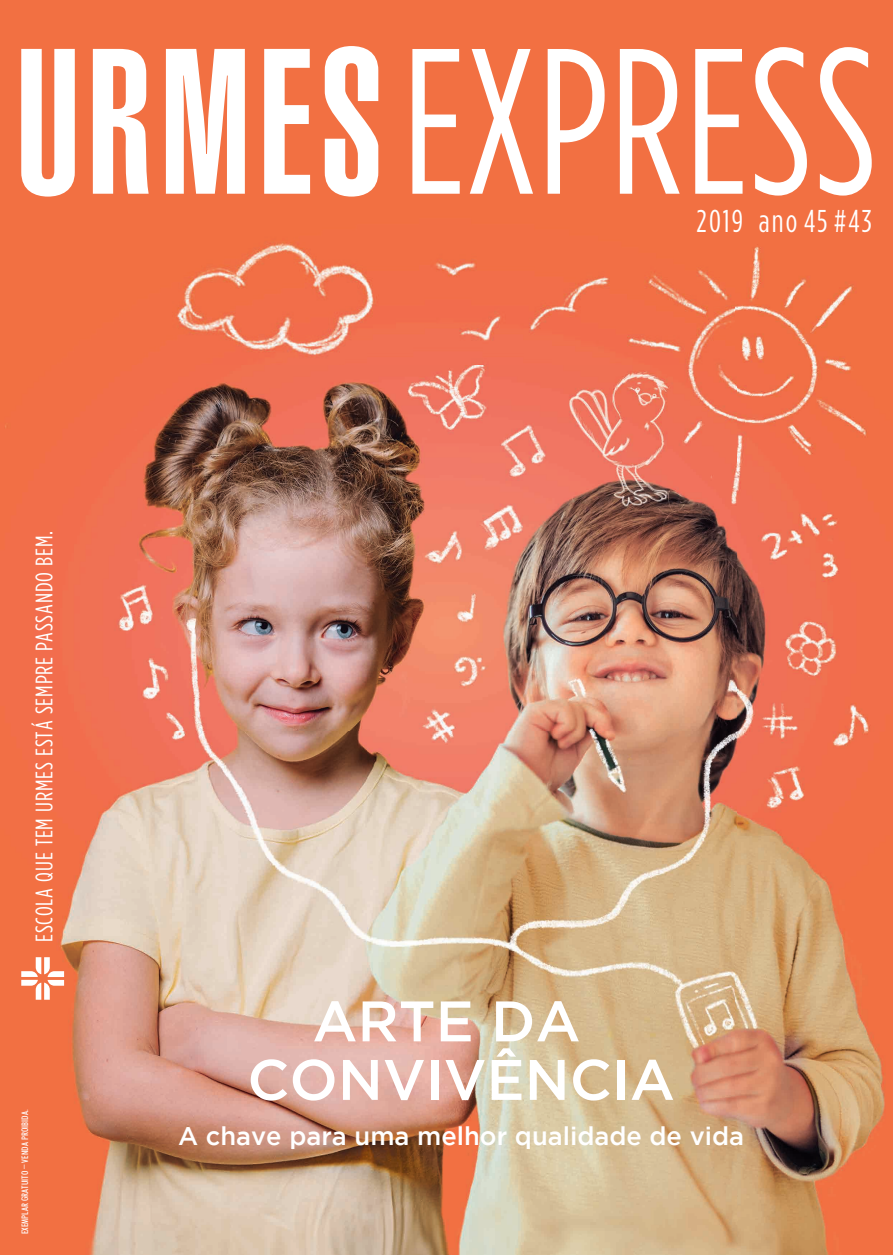
<style>
.page{position:relative;width:893px;height:1255px;background:#fff}
.page>*{position:absolute;margin:0;border:0;box-sizing:border-box;transform-origin:0 0}
.t1{font:500 57px/58.5px "Gotham";color:#fff;text-align:center}
.t2{font:31.5px "Gotham Condensed";letter-spacing:.07em;color:#fff}
.t3{font:500 25.5px "Gotham";color:#fff}
.t4{font:23.85px "Gotham Condensed";letter-spacing:.04em;color:#fff}
.t5{font:500 condensed 9px "Futura BT";letter-spacing:.01em;color:#fff}
</style>
<div class="page">
<img style="left:0;top:0;width:893px;height:1254px">
<svg style="left:93px;top:49px;width:56px;height:145px"></svg>
<svg style="left:21px;top:49px;width:54px;height:147px"></svg>
<svg style="left:325px;top:46px;width:53px;height:150px"></svg>
<svg style="left:264px;top:49px;width:46px;height:145px"></svg>
<svg style="left:166px;top:49px;width:79px;height:145px"></svg>
<svg style="left:412px;top:49px;width:48px;height:145px"></svg>
<svg style="left:470px;top:49px;width:63px;height:145px"></svg>
<svg style="left:548px;top:49px;width:57px;height:145px"></svg>
<svg style="left:620px;top:49px;width:60px;height:145px"></svg>
<svg style="left:695px;top:49px;width:47px;height:145px"></svg>
<svg style="left:755px;top:47px;width:52px;height:148px"></svg>
<svg style="left:820px;top:47px;width:52px;height:148px"></svg>
<svg style="left:21px;top:957px;width:43px;height:42px"></svg>
<p class="t4" style="left:31px;top:941px;width:413px;rotate:-90deg">ESCOLA QUE TEM URMES ESTÁ SEMPRE PASSANDO BEM.</p>
<p class="t5" style="left:19px;top:1234px;width:127px;rotate:-90deg">EXEMPLAR GRATUITO – VENDA PROIBIDA.</p>
<h2 class="t2" style="left:696px;top:204px;width:177px">2019 ano 45 #43</h2>
<h1 class="t1" style="left:247px;top:990px;width:429px">ARTE DA<br>CONVIVÊNCIA</h1>
<p class="t3" style="left:178px;top:1121px;width:568px">A chave para uma melhor qualidade de vida</p>
</div>
